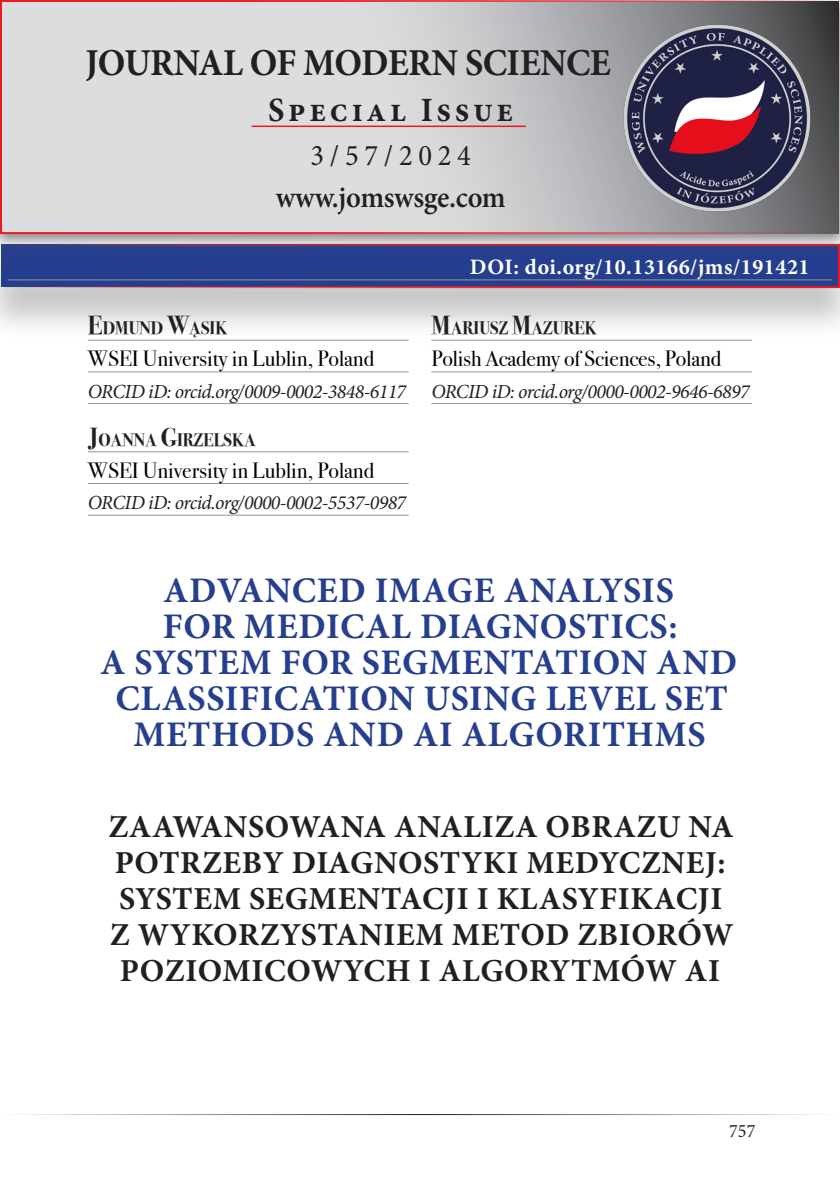
<style>
.page{position:relative;width:840px;height:1191px;background:#fff}
.page>*{position:absolute;margin:0;border:0;box-sizing:border-box;transform-origin:0 0}
.JoMS_-_Baner{font:700 38px "Minion Pro";letter-spacing:-.015em;color:#231f20;scale:.95 1}
.Tytuł_-ARTICLE_-_PIERWSZY{font:700 36px/36px "Minion Pro";letter-spacing:.02em;color:#253f8e;text-align:center}
.JoMS_-_Baner-2{font:700 34px "Minion Pro";letter-spacing:.12em;color:#231f20;scale:.95 1}
.Tytuł_-ARTICLE_-_DRUGI{font:700 32px/36px "Minion Pro";letter-spacing:.02em;color:#231f20;text-align:center}
.JoMS_-_Baner-3{font:600 30px "Minion Pro";letter-spacing:-.01em;color:#231f20;scale:.95 1}
.JoMS_-_Baner-4{font:30px "Minion Pro";letter-spacing:.2em;color:#231f20;scale:.95 1}
.Ramka_autorska_-_afiliacja{font:22px "Bodoni Svty Two ITCTT";color:#000}
.Ramka_-_DOI{font:700 22px "Minion Pro";letter-spacing:.025em;color:#fff}
.Ramka_autorska_-_ORCID{font:italic 20px "Minion Pro";letter-spacing:-.03em;color:#231f20}
.t1{font:19px "Minion Pro";color:#231f20;scale:.95 1}
.Ramka_autorska_-_autor{font:700 18.2px "Bodoni Svty Two ITCTT";color:#231f20;scale:.95 1}
.s1{font-size:26px}
</style>
<div class="page">
<hr style="left:0;top:1114px;width:839px;height:1px;background:#231f20">
<div style="left:0;top:247px;width:839px;height:94px;background:#231f20;opacity:.25"></div>
<div style="left:1px;top:245px;width:837px;height:42px;background:#253f8e"></div>
<hr style="left:8px;top:279px;width:823px;height:1px;background:#939598">
<div style="left:0;top:244px;width:839px;height:44px;border:2px solid #ee1821"></div>
<div style="left:0;top:0;width:839px;height:252px;background:#636366;opacity:.75"></div>
<svg style="left:3px;top:3px;width:833px;height:228px;background:#cacbcd"></svg>
<hr style="left:251px;top:126px;width:274px;height:1px;background:#ee1821">
<div style="left:0;top:0;width:839px;height:234px;border:2px solid #ee1821"></div>
<img style="left:620px;top:22px;width:193px;height:192px">
<hr style="left:88px;top:451px;width:320px;height:1px;background:#939598">
<hr style="left:88px;top:483px;width:320px;height:1px;background:#939598">
<hr style="left:88px;top:515px;width:320px;height:1px;background:#939598">
<hr style="left:88px;top:340px;width:320px;height:1px;background:#939598">
<hr style="left:88px;top:371px;width:320px;height:1px;background:#939598">
<hr style="left:88px;top:403px;width:320px;height:1px;background:#939598">
<hr style="left:431px;top:340px;width:320px;height:1px;background:#939598">
<hr style="left:431px;top:371px;width:320px;height:1px;background:#939598">
<hr style="left:431px;top:403px;width:320px;height:1px;background:#939598">
<p class="JoMS_-_Baner" style="left:85px;top:36px;width:554px">JOURNAL OF MODERN SCIENCE</p>
<p class="JoMS_-_Baner-2" style="left:268px;top:86px;width:259px">Special Issue</p>
<p class="JoMS_-_Baner-4" style="left:310px;top:135px;width:170px">3/57/2024</p>
<p class="JoMS_-_Baner-3" style="left:275px;top:176px;width:243px">www.jomswsge.com</p>
<p class="Ramka_autorska_-_autor" style="left:88px;top:313px;width:148px"><span class="s1">E</span>DMUND <span class="s1">W</span>ĄSIK</p>
<p class="Ramka_autorska_-_afiliacja" style="left:88px;top:340px;width:287px">WSEI University in Lublin, Poland</p>
<p class="Ramka_autorska_-_ORCID" style="left:88px;top:377px;width:319px">ORCID iD: orcid.org/0009-0002-3848-6117</p>
<p class="Ramka_autorska_-_autor" style="left:88px;top:425px;width:178px"><span class="s1">J</span>OANNA <span class="s1">G</span>IRZELSKA</p>
<p class="Ramka_autorska_-_afiliacja" style="left:88px;top:452px;width:287px">WSEI University in Lublin, Poland</p>
<p class="Ramka_autorska_-_ORCID" style="left:88px;top:489px;width:319px">ORCID iD: orcid.org/0000-0002-5537-0987</p>
<p class="Ramka_-_DOI" style="left:469px;top:251px;width:341px">DOI: doi.org/10.13166/jms/191421</p>
<p class="Ramka_autorska_-_autor" style="left:431px;top:313px;width:175px"><span class="s1">M</span>ARIUSZ <span class="s1">M</span>AZUREK</p>
<p class="Ramka_autorska_-_afiliacja" style="left:431px;top:340px;width:291px">Polish Academy of Sciences, Poland</p>
<p class="Ramka_autorska_-_ORCID" style="left:431px;top:377px;width:319px">ORCID iD: orcid.org/0000-0002-9646-6897</p>
<p class="Tytuł_-ARTICLE_-_PIERWSZY" style="left:100px;top:572px;width:638px">ADVANCED IMAGE ANALYSIS<br>FOR MEDICAL DIAGNOSTICS:<br>A SYSTEM FOR SEGMENTATION AND<br>CLASSIFICATION USING LEVEL SET<br>METHODS AND AI ALGORITHMS</p>
<p class="Tytuł_-ARTICLE_-_DRUGI" style="left:108px;top:808px;width:626px">ZAAWANSOWANA ANALIZA OBRAZU NA<br>POTRZEBY DIAGNOSTYKI MEDYCZNEJ:<br>SYSTEM SEGMENTACJI I KLASYFIKACJI<br>Z WYKORZYSTANIEM METOD ZBIORÓW<br>POZIOMICOWYCH I ALGORYTMÓW AI</p>
<p class="t1" style="left:729px;top:1118px;width:29px">757</p>
</div>
